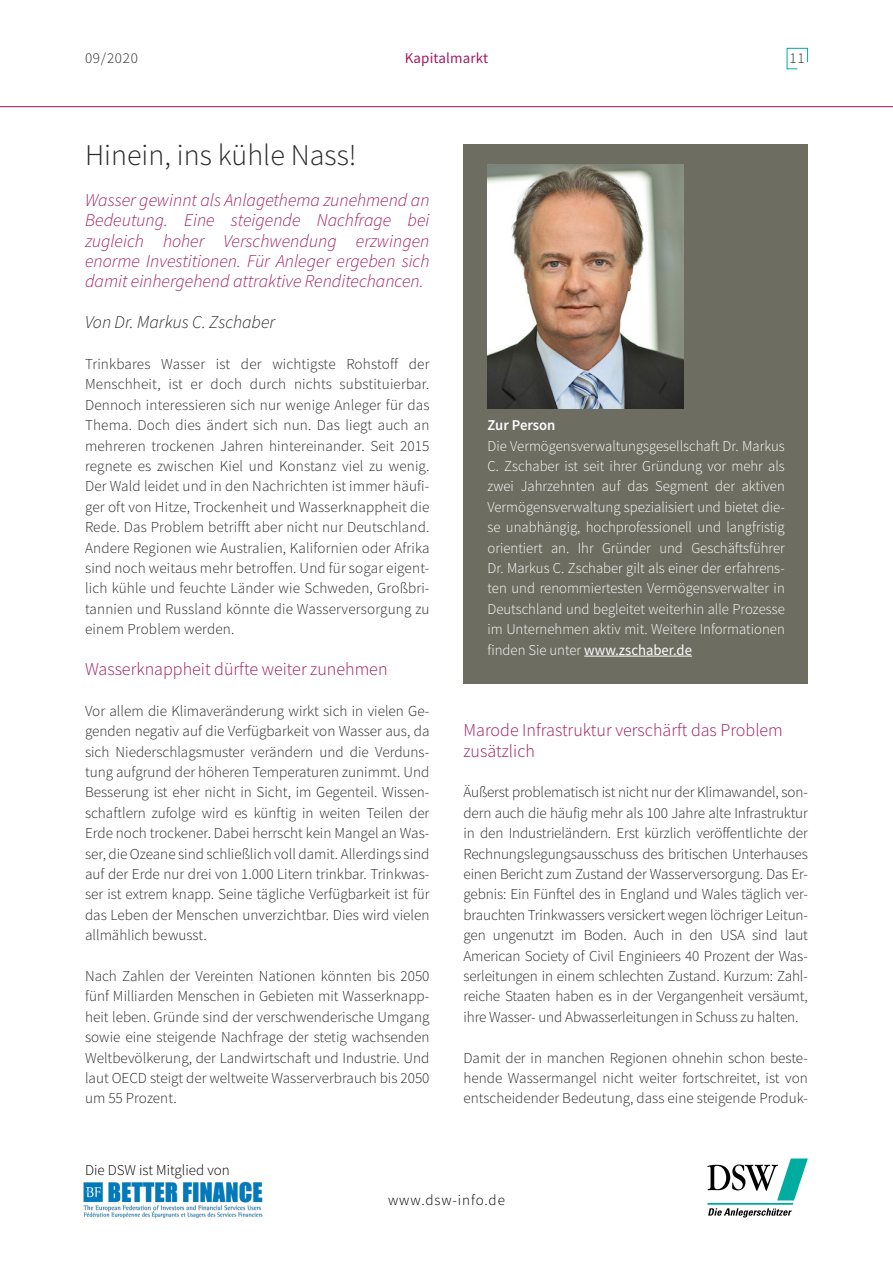
<style>
.page{position:relative;width:893px;height:1263px;background:#fff}
.page>*{position:absolute;margin:0;border:0;box-sizing:border-box;transform-origin:0 0}
.HAUPT{font:300 30px "Source Sans Pro";color:#282827}
.Fließtext_DSW_Newsle{font:italic 300 18px/20.4px "Source Sans Pro";color:#a11c5f;text-align:justify}
.Fließtext_DSW_Newsle-2{font:300 18px/20.4px "Source Sans Pro";color:#a11c5f}
.Fließtext_DSW_Newsle-3{font:italic 300 18px "Source Sans Pro";color:#282827}
.Fließtext_DSW_Newsle-4{font:300 15.15px/20.4px "Source Sans Pro";color:#282827;text-align:justify}
.Fließtext_DSW_Newsle-5{font:300 15px/20.4px "Source Sans Pro";color:#fff;text-align:justify}
.t1{font:300 15px "Source Sans Pro";color:#000}
.t2{font:300 15px "Source Sans Pro";letter-spacing:.06em;color:#000}
.t3{font:15px "Source Sans Pro";letter-spacing:.01em;color:#a11c5f}
.t4{font:300 15px "Source Sans Pro";letter-spacing:.05em;color:#282827}
.Fließtext_DSW_Newsle-6{font:600 15px "Source Sans Pro";color:#fff}
.s1{font-weight:400}
</style>
<div class="page">
<svg style="left:786px;top:48px;width:22px;height:22px"></svg>
<hr style="left:0;top:106px;width:893px;height:1px;background:#9d1057">
<svg style="left:707px;top:1158px;width:101px;height:59px"></svg>
<img style="left:83px;top:1182px;width:180px;height:36px">
<div style="left:463px;top:145px;width:345px;height:539px;background:#6e6d62"></div>
<hr style="left:584px;top:656px;width:108px;height:1px;background:#fff">
<img style="left:487px;top:165px;width:196px;height:243px">
<p class="t4" style="left:85px;top:49px;width:54px">09/2020</p>
<p class="t3" style="left:405px;top:48px;width:85px">Kapitalmarkt</p>
<p class="t4" style="left:790px;top:49px;width:17px">11</p>
<p class="HAUPT" style="left:85px;top:137px;width:273px">Hinein, ins kühle Nass!</p>
<p class="Fließtext_DSW_Newsle" style="left:85px;top:189px;width:346px">Wasser gewinnt als Anlagethema zunehmend an Bedeutung. Eine steigende Nachfrage bei zugleich hoher Verschwendung erzwingen enorme Investitionen. Für Anleger ergeben sich damit einhergehend attraktive Renditechancen.</p>
<p class="Fließtext_DSW_Newsle-3" style="left:85px;top:311px;width:192px">Von Dr. Markus C. Zschaber</p>
<p class="Fließtext_DSW_Newsle-4" style="left:85px;top:354px;width:346px">Trinkbares Wasser ist der wichtigste Rohstoff der Menschheit, ist er doch durch nichts substituierbar.<br>Dennoch interessieren sich nur wenige Anleger für das Thema. Doch dies ändert sich nun. Das liegt auch an mehreren trockenen Jahren hintereinander. Seit 2015 regnete es zwischen Kiel und Konstanz viel zu wenig.<br>Der Wald leidet und in den Nachrichten ist immer häufi&shy;ger oft von Hitze, Trockenheit und Wasserknappheit die Rede. Das Problem betrifft aber nicht nur Deutschland.<br>Andere Regionen wie Australien, Kalifornien oder Afrika sind noch weitaus mehr betroffen. Und für sogar eigent&shy;lich kühle und feuchte Länder wie Schweden, Großbri&shy;tannien und Russland könnte die Wasserversorgung zu einem Problem werden.</p>
<p class="Fließtext_DSW_Newsle-2" style="left:85px;top:659px;width:304px">Wasserknappheit dürfte weiter zunehmen</p>
<p class="Fließtext_DSW_Newsle-4" style="left:85px;top:701px;width:346px">Vor allem die Klimaveränderung wirkt sich in vielen Ge&shy;genden negativ auf die Verfügbarkeit von Wasser aus, da sich Niederschlagsmuster verändern und die Verduns&shy;tung aufgrund der höheren Temperaturen zunimmt. Und Besserung ist eher nicht in Sicht, im Gegenteil. Wissen&shy;schaftlern zufolge wird es künftig in weiten Teilen der Erde noch trockener. Dabei herrscht kein Mangel an Was&shy;ser, die Ozeane sind schließlich voll damit. Allerdings sind auf der Erde nur drei von 1.000 Litern trinkbar. Trinkwas&shy;ser ist extrem knapp. Seine tägliche Verfügbarkeit ist für das Leben der Menschen unverzichtbar. Dies wird vielen allmählich bewusst.</p>
<p class="Fließtext_DSW_Newsle-4" style="left:85px;top:966px;width:346px">Nach Zahlen der Vereinten Nationen könnten bis 2050 fünf Milliarden Menschen in Gebieten mit Wasserknapp&shy;heit leben. Gründe sind der verschwenderische Umgang sowie eine steigende Nachfrage der stetig wachsenden Weltbevölkerung, der Landwirtschaft und Industrie. Und laut OECD steigt der weltweite Wasserverbrauch bis 2050 um 55 Prozent.</p>
<p class="t1" style="left:85px;top:1161px;width:146px">Die DSW ist Mitglied von</p>
<p class="Fließtext_DSW_Newsle-6" style="left:487px;top:415px;width:69px">Zur Person</p>
<p class="Fließtext_DSW_Newsle-5" style="left:487px;top:435px;width:299px">Die Vermögensverwaltungsgesellschaft Dr. Markus C. Zschaber ist seit ihrer Gründung vor mehr als zwei Jahrzehnten auf das Segment der aktiven Vermögensverwaltung spezialisiert und bietet die&shy;se unabhängig, hochprofessionell und langfristig orientiert an. Ihr Gründer und Geschäftsführer Dr. Markus C. Zschaber gilt als einer der erfahrens&shy;ten und renommiertesten Vermögensverwalter in Deutschland und begleitet weiterhin alle Prozesse im Unternehmen aktiv mit. Weitere Informationen finden Sie unter <span class="s1">www.zschaber.de</span></p>
<p class="Fließtext_DSW_Newsle-2" style="left:463px;top:720px;width:321px">Marode Infrastruktur verschärft das Problem zusätzlich</p>
<p class="Fließtext_DSW_Newsle-4" style="left:463px;top:782px;width:346px">Äußerst problematisch ist nicht nur der Klimawandel, son&shy;dern auch die häufig mehr als 100 Jahre alte Infrastruktur in den Industrieländern. Erst kürzlich veröffentlichte der Rechnungslegungsausschuss des britischen Unterhauses einen Bericht zum Zustand der Wasserversorgung. Das Er&shy;gebnis: Ein Fünftel des in England und Wales täglich ver&shy;brauchten Trinkwassers versickert wegen löchriger Leitun&shy;gen ungenutzt im Boden. Auch in den USA sind laut American Society of Civil Enginieers 40 Prozent der Was&shy;serleitungen in einem schlechten Zustand. Kurzum: Zahl&shy;reiche Staaten haben es in der Vergangenheit versäumt, ihre Wasser- und Abwasserleitungen in Schuss zu halten.</p>
<p class="Fließtext_DSW_Newsle-4" style="left:463px;top:1047px;width:346px">Damit der in manchen Regionen ohnehin schon beste&shy;hende Wassermangel nicht weiter fortschreitet, ist von entscheidender Bedeutung, dass eine steigende Produk-</p>
<p class="t2" style="left:388px;top:1191px;width:118px">www.dsw-info.de</p>
</div>
